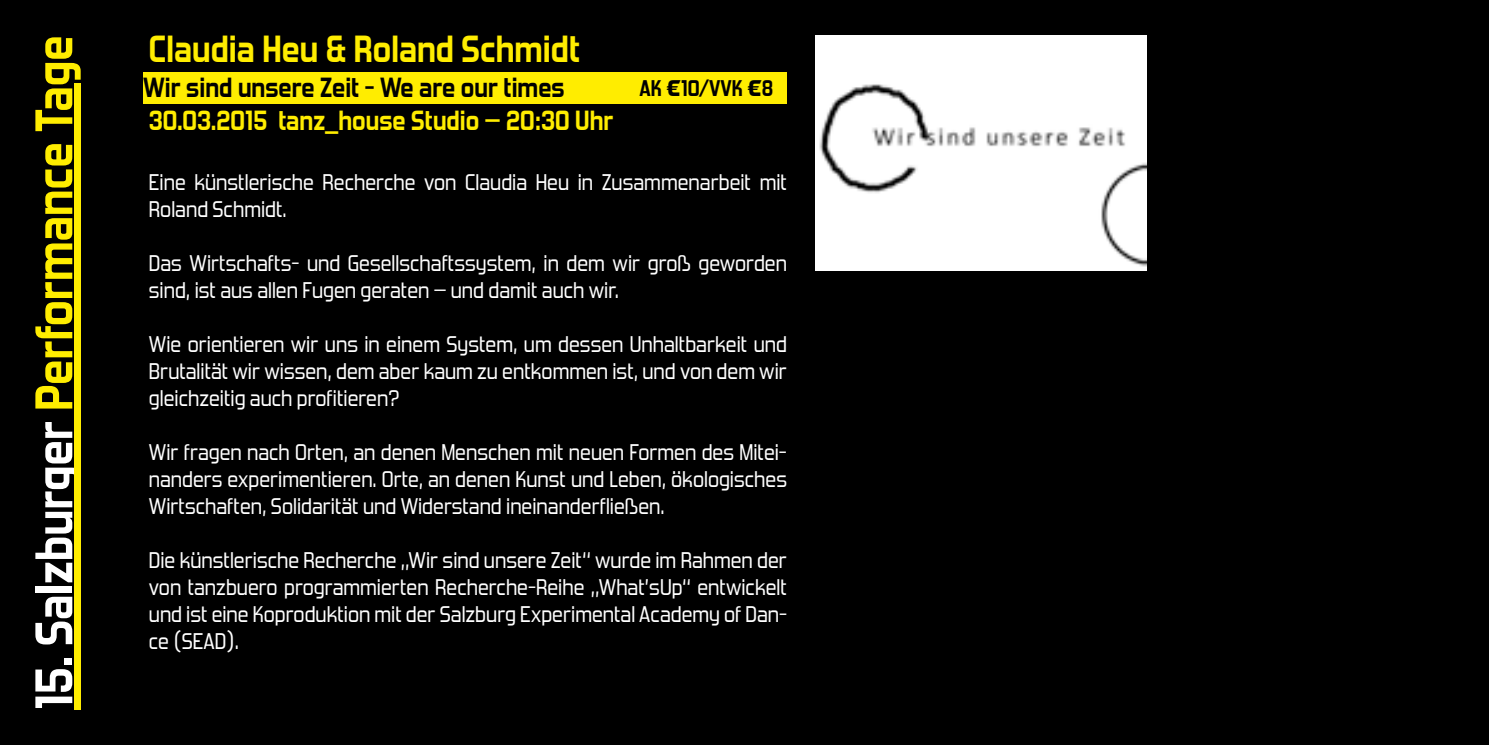
<style>
.page{position:relative;width:1489px;height:745px;background:#fff}
.page>*{position:absolute;margin:0;border:0;box-sizing:border-box;transform-origin:0 0}
.t1{font:700 52.75px "Forgotten Futurist Rg";color:#ffed00}
.t2{font:700 37.5px "Forgotten Futurist Rg";color:#ffed00}
.t3{font:700 27.5px "Forgotten Futurist Rg";color:#ffed00}
.t4{font:700 27.5px "Forgotten Futurist Rg";color:#000}
.t5{font:22.5px/27px "Forgotten Futurist Rg";color:#fff;text-align:justify}
.t6{font:700 22.5px "Forgotten Futurist Rg";color:#000}
.s1{color:#fff}
</style>
<div class="page">
<div style="left:0;top:0;width:1488px;height:744px;background:#000"></div>
<div style="left:143px;top:72px;width:644px;height:31px;background:#ffed00"></div>
<div style="left:75px;top:83px;width:6px;height:626px;background:#ffed00"></div>
<img style="left:815px;top:35px;width:331px;height:235px">
<h1 class="t1" style="left:22px;top:709px;width:675px;rotate:-90deg"><span class="s1">15. Salzburger</span> Performance Tage</h1>
<h2 class="t2" style="left:149px;top:26px;width:433px">Claudia Heu &amp; Roland Schmidt</h2>
<p class="t4" style="left:143px;top:71px;width:423px">Wir sind unsere Zeit - We are our times</p>
<p class="t3" style="left:149px;top:104px;width:466px">30.03.2015 tanz_house Studio – 20:30 Uhr</p>
<p class="t5" style="left:149px;top:168px;width:639px">Eine künstlerische Recherche von Claudia Heu in Zusammenarbeit mit<br>Roland Schmidt.</p>
<p class="t5" style="left:149px;top:249px;width:639px">Das Wirtschafts- und Gesellschaftssystem, in dem wir groß geworden sind, ist aus allen Fugen geraten – und damit auch wir.</p>
<p class="t5" style="left:149px;top:330px;width:639px">Wie orientieren wir uns in einem System, um dessen Unhaltbarkeit und Brutalität wir wissen, dem aber kaum zu entkommen ist, und von dem wir gleichzeitig auch profitieren?</p>
<p class="t5" style="left:149px;top:438px;width:639px">Wir fragen nach Orten, an denen Menschen mit neuen Formen des Mitei&shy;nanders experimentieren. Orte, an denen Kunst und Leben, ökologisches Wirtschaften, Solidarität und Widerstand ineinanderfließen.</p>
<p class="t5" style="left:149px;top:546px;width:639px">Die künstlerische Recherche „Wir sind unsere Zeit“ wurde im Rahmen der von tanzbuero programmierten Recherche-Reihe „What’sUp“ entwickelt und ist eine Koproduktion mit der Salzburg Experimental Academy of Dan&shy;ce (SEAD).</p>
<p class="t6" style="left:639px;top:74px;width:135px">AK €10/VVK €8</p>
</div>
